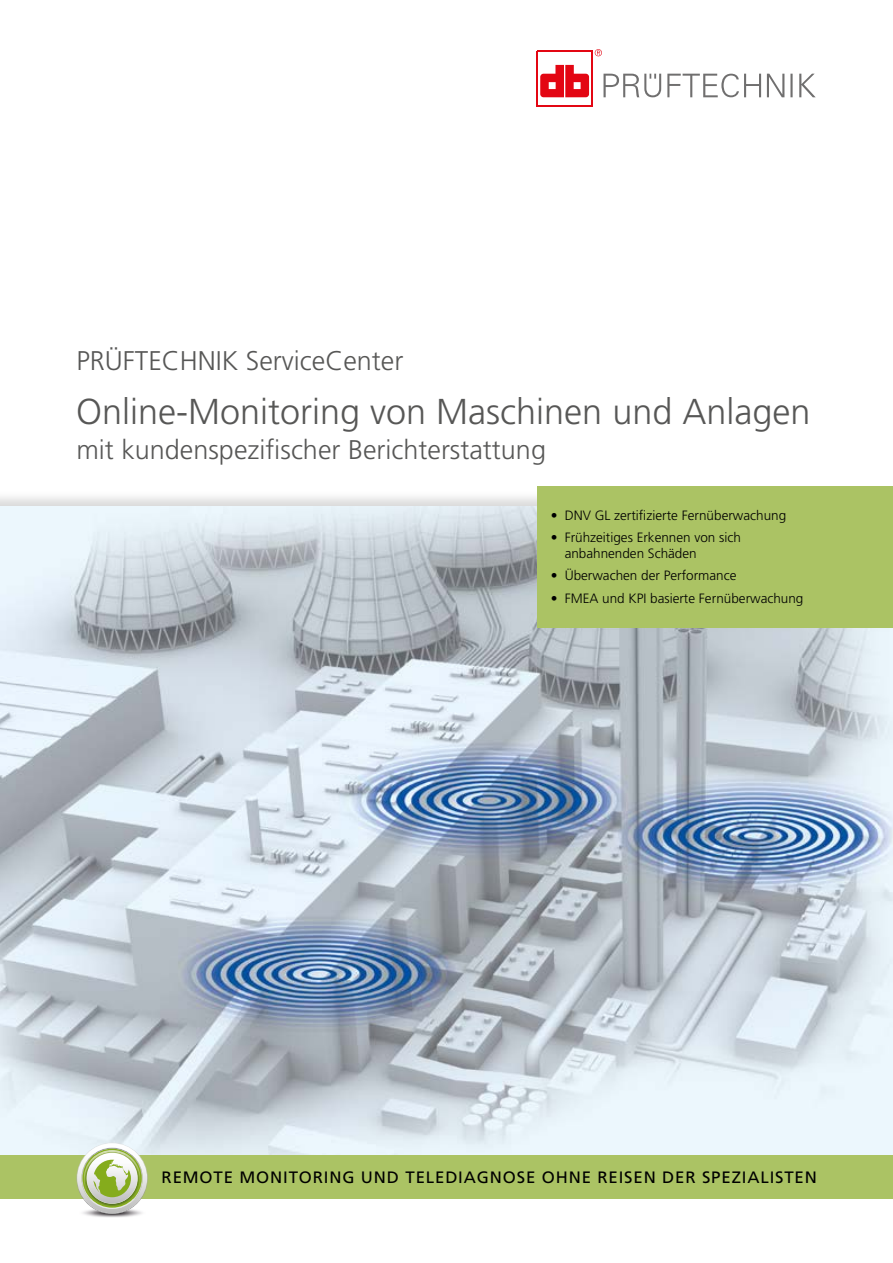
<style>
.page{position:relative;width:893px;height:1263px;background:#fff}
.page>*{position:absolute;margin:0;border:0;box-sizing:border-box;transform-origin:0 0}
.t1{font:300 36px "Frutiger";color:#575756}
.t2{font:300 27px "Frutiger";color:#575756}
.t3{font:16.5px "Frutiger";letter-spacing:.05em;color:#000}
.t4{font:300 13.5px/15.9px "Frutiger";color:#000}
</style>
<div class="page">
<img style="left:0;top:507px;width:893px;height:648px">
<div style="left:0;top:1155px;width:893px;height:44px;background:#abc364"></div>
<div style="left:538px;top:486px;width:355px;height:141px;background:#abc364"></div>
<svg style="left:595px;top:49px;width:7px;height:7px"></svg>
<svg style="left:603px;top:74px;width:213px;height:23px"></svg>
<hr style="left:537px;top:51px;width:55px;height:1px;background:#e30613">
<hr style="left:537px;top:51px;width:1px;height:56px;background:#e30613">
<hr style="left:591px;top:51px;width:1px;height:56px;background:#e30613">
<hr style="left:537px;top:105px;width:55px;height:2px;background:#e30613">
<svg style="left:540px;top:65px;width:49px;height:32px"></svg>
<img style="left:85px;top:1214px;width:55px;height:4px">
<svg style="left:77px;top:1143px;width:71px;height:71px"></svg>
<h2 class="t2" style="left:76px;top:345px;width:328px">PRÜFTECHNIK ServiceCenter</h2>
<h1 class="t1" style="left:76px;top:391px;width:736px">Online-Monitoring von Maschinen und Anlagen</h1>
<h2 class="t2" style="left:76px;top:435px;width:471px">mit kundenspezifischer Berichterstattung</h2>
<p class="t4" style="left:551px;top:507px;width:237px">• DNV GL zertifizierte Fernüberwachung</p>
<p class="t4" style="left:565px;top:530px;width:178px;text-indent:-14px">• Frühzeitiges Erkennen von sich anbahnenden Schäden</p>
<p class="t4" style="left:551px;top:568px;width:187px">• Überwachen der Performance</p>
<p class="t4" style="left:551px;top:590px;width:254px">• FMEA und KPI basierte Fernüberwachung</p>
<p class="t3" style="left:162px;top:1168px;width:657px">REMOTE MONITORING UND TELEDIAGNOSE OHNE REISEN DER SPEZIALISTEN</p>
</div>
